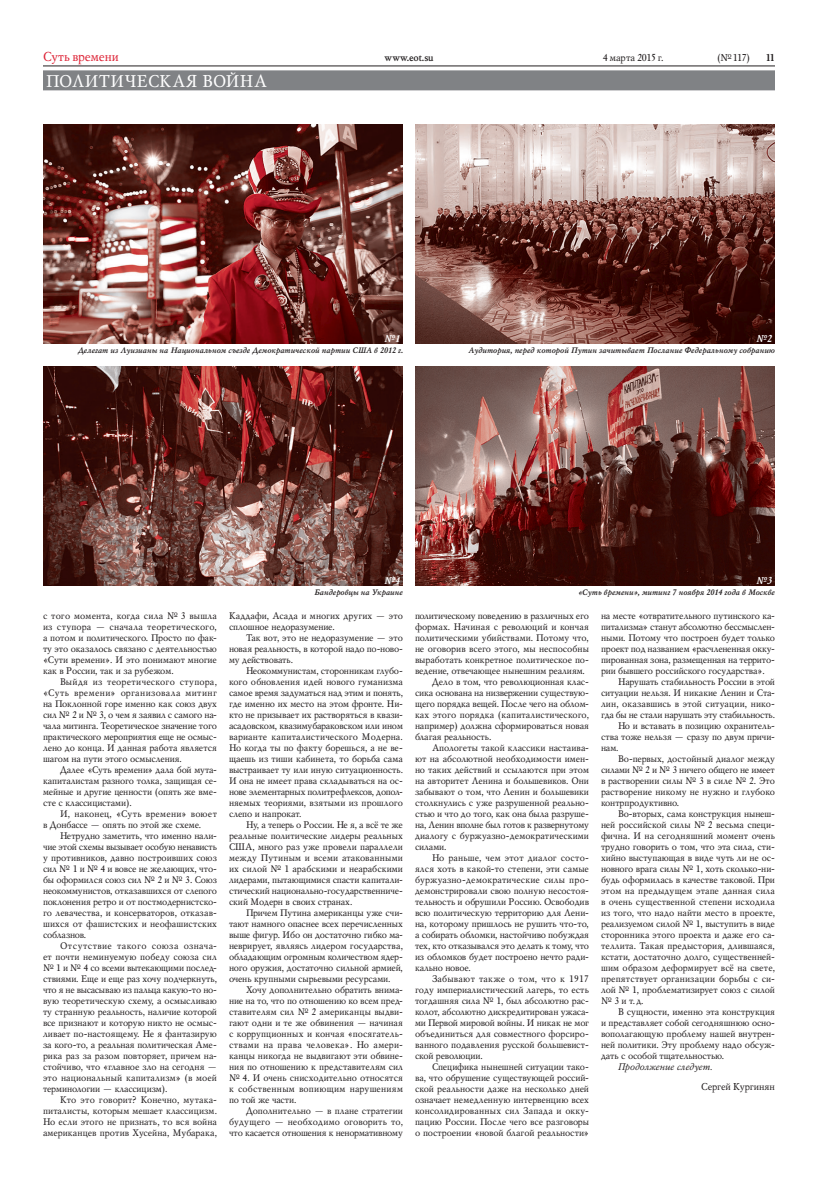
<style>
.page{position:relative;width:819px;height:1190px;background:#fff}
.page>*{position:absolute;margin:0;border:0;box-sizing:border-box;transform-origin:0 0}
.t1{font:17px "Mysl";color:#fff}
.t2{font:13px "Mysl";letter-spacing:-.01em;color:#dd2033}
.author{font:10px "Mysl";letter-spacing:-.015em;color:#231f20}
.t3{font:700 10px "Mysl";letter-spacing:-.015em;color:#231f20}
.t4{font:italic 700 10px "Mysl";color:#fff}
.t5{font:9.5px/11px "Mysl";color:#231f20;text-align:justify}
.t6{font:italic 9.5px "Mysl";letter-spacing:.01em;color:#231f20}
.t7{font:italic 700 8px "Mysl";color:#231f20}
</style>
<div class="page">
<hr style="left:43px;top:66px;width:732px;height:1px;background:#231f20">
<div style="left:43px;top:70px;width:732px;height:20px;background:#808285"></div>
<img style="left:43px;top:124px;width:360px;height:220px">
<img style="left:43px;top:366px;width:360px;height:220px">
<img style="left:415px;top:124px;width:360px;height:220px">
<img style="left:415px;top:366px;width:360px;height:220px">
<h2 class="t2" style="left:43px;top:48px;width:77px">Суть времени</h2>
<p class="t3" style="left:385px;top:50px;width:51px">www.eot.su</p>
<p class="author" style="left:603px;top:51px;width:62px">4 марта 2015 г.</p>
<p class="author" style="left:717px;top:51px;width:35px">(№117)</p>
<p class="t3" style="left:766px;top:50px;width:11px">11</p>
<h1 class="t1" style="left:46px;top:70px;width:27px">Политическая</h1>
<h1 class="t1" style="left:202px;top:70px;width:52px">война</h1>
<p class="t4" style="left:384px;top:332px;width:17px">№1</p>
<p class="t7" style="left:78px;top:345px;width:327px">Делегат из Луизианы на Национальном съезде Демократической партии США в 2012 г.</p>
<p class="t4" style="left:756px;top:332px;width:17px">№2</p>
<p class="t7" style="left:469px;top:345px;width:308px">Аудитория, перед которой Путин зачитывает Послание Федеральному собранию</p>
<p class="t4" style="left:384px;top:574px;width:17px">№4</p>
<p class="t4" style="left:756px;top:574px;width:17px">№3</p>
<p class="t5" style="left:43px;top:610px;width:176px">с того момента, когда сила № 3 вышла из ступора — сначала теоретического, а потом и политического. Просто по фак&shy;ту это оказалось связано с деятельностью «Сути времени». И это понимают многие как в России, так и за рубежом.</p>
<p class="t5" style="left:43px;top:676px;width:176px;text-indent:17px">Выйдя из теоретического ступора, «Суть времени» организовала митинг на Поклонной горе именно как союз двух сил № 2 и № 3, о чем я заявил с самого на&shy;чала митинга. Теоретическое значение того практического мероприятия еще не осмыс&shy;лено до конца. И данная работа является шагом на пути этого осмысления.</p>
<p class="t5" style="left:43px;top:764px;width:175px;text-indent:17px">Далее «Суть времени» дала бой мута&shy;капиталистам разного толка, защищая се&shy;мейные и другие ценности (опять же вме&shy;сте с классицистами).</p>
<p class="t5" style="left:43px;top:808px;width:175px;text-indent:17px">И, наконец, «Суть времени» воюет в Донбассе — опять по этой же схеме.</p>
<p class="t5" style="left:43px;top:830px;width:176px;text-indent:17px">Нетрудно заметить, что именно нали&shy;чие этой схемы вызывает особую ненависть у противников, давно построивших союз сил № 1 и № 4 и вовсе не желающих, что&shy;бы оформился союз сил № 2 и № 3. Союз неокоммунистов, отказавшихся от слепого поклонения ретро и от постмодернистско&shy;го левачества, и консерваторов, отказав&shy;шихся от фашистских и неофашистских соблазнов.</p>
<p class="t5" style="left:43px;top:940px;width:176px;text-indent:17px">Отсутствие такого союза означа&shy;ет почти неминуемую победу союза сил № 1 и № 4 со всеми вытекающими послед&shy;ствиями. Еще и еще раз хочу подчеркнуть, что я не высасываю из пальца какую-то но&shy;вую теоретическую схему, а осмысливаю ту странную реальность, наличие которой все признают и которую никто не осмыс&shy;ливает по-настоящему. Не я фантазирую за кого-то, а реальная политическая Аме&shy;рика раз за разом повторяет, причем на&shy;стойчиво, что «главное зло на сегодня — это национальный капитализм» (в моей терминологии — классицизм).</p>
<p class="t5" style="left:43px;top:1094px;width:176px;text-indent:17px">Кто это говорит? Конечно, мутака&shy;питалисты, которым мешает классицизм.<br>Но если этого не признать, то вся война американцев против Хусейна, Мубарака,</p>
<p class="t7" style="left:315px;top:587px;width:90px">Бандеровцы на Украине</p>
<p class="t7" style="left:578px;top:587px;width:198px">«Суть времени», митинг 7 ноября 2014 года в Москве</p>
<p class="t5" style="left:229px;top:610px;width:176px">Каддафи, Асада и многих других — это сплошное недоразумение.</p>
<p class="t5" style="left:229px;top:632px;width:176px;text-indent:17px">Так вот, это не недоразумение — это новая реальность, в которой надо по-ново&shy;му действовать.</p>
<p class="t5" style="left:229px;top:665px;width:176px;text-indent:17px">Неокоммунистам, сторонникам глубо&shy;кого обновления идей нового гуманизма самое время задуматься над этим и понять, где именно их место на этом фронте. Ни&shy;кто не призывает их растворяться в квази&shy;асадовском, квазимубараковском или ином варианте капиталистического Модерна.<br>Но когда ты по факту борешься, а не ве&shy;щаешь из тиши кабинета, то борьба сама выстраивает ту или иную ситуационность.<br>И она не имеет права складываться на ос&shy;нове элементарных политрефлексов, допол&shy;няемых теориями, взятыми из прошлого слепо и напрокат.</p>
<p class="t5" style="left:229px;top:819px;width:176px;text-indent:17px">Ну, а теперь о России. Не я, а всё те же реальные политические лидеры реальных США, много раз уже провели параллели между Путиным и всеми атакованными их силой № 1 арабскими и неарабскими лидерами, пытающимися спасти капитали&shy;стический национально-государственниче&shy;ский Модерн в своих странах.</p>
<p class="t5" style="left:229px;top:907px;width:176px;text-indent:17px">Причем Путина американцы уже счи&shy;тают намного опаснее всех перечисленных выше фигур. Ибо он достаточно гибко ма&shy;неврирует, являясь лидером государства, обладающим огромным количеством ядер&shy;ного оружия, достаточно сильной армией, очень крупными сырьевыми ресурсами.</p>
<p class="t5" style="left:229px;top:984px;width:176px;text-indent:17px">Хочу дополнительно обратить внима&shy;ние на то, что по отношению ко всем пред&shy;ставителям сил № 2 американцы выдви&shy;гают одни и те же обвинения — начиная с коррупционных и кончая «посягатель&shy;ствами на права человека». Но амери&shy;канцы никогда не выдвигают эти обвине&shy;ния по отношению к представителям сил № 4. И очень снисходительно относятся к собственным вопиющим нарушениям по той же части.</p>
<p class="t5" style="left:229px;top:1105px;width:176px;text-indent:17px">Дополнительно — в плане стратегии будущего — необходимо оговорить то, что касается отношения к ненормативному</p>
<p class="t5" style="left:415px;top:610px;width:176px">политическому поведению в различных его формах. Начиная с революций и кончая политическими убийствами. Потому что, не оговорив всего этого, мы неспособны выработать конкретное политическое по&shy;ведение, отвечающее нынешним реалиям.</p>
<p class="t5" style="left:415px;top:676px;width:176px;text-indent:17px">Дело в том, что революционная клас&shy;сика основана на низвержении существую&shy;щего порядка вещей. После чего на облом&shy;ках этого порядка (капиталистического, например) должна сформироваться новая благая реальность.</p>
<p class="t5" style="left:415px;top:742px;width:176px;text-indent:17px">Апологеты такой классики настаива&shy;ют на абсолютной необходимости имен&shy;но таких действий и ссылаются при этом на авторитет Ленина и большевиков. Они забывают о том, что Ленин и большевики столкнулись с уже разрушенной реально&shy;стью и что до того, как она была разруше&shy;на, Ленин вполне был готов к развернутому диалогу с буржуазно-демократическими силами.</p>
<p class="t5" style="left:415px;top:852px;width:176px;text-indent:17px">Но раньше, чем этот диалог состо&shy;ялся хоть в какой-то степени, эти самые буржуазно-демократические силы про&shy;демонстрировали свою полную несостоя&shy;тельность и обрушили Россию. Освободив всю политическую территорию для Лени&shy;на, которому пришлось не рушить что-то, а собирать обломки, настойчиво побуждая тех, кто отказывался это делать к тому, что из обломков будет построено нечто ради&shy;кально новое.</p>
<p class="t5" style="left:415px;top:973px;width:176px;text-indent:17px">Забывают также о том, что к 1917 году империалистический лагерь, то есть тогдашняя сила № 1, был абсолютно рас&shy;колот, абсолютно дискредитирован ужаса&shy;ми Первой мировой войны. И никак не мог объединиться для совместного форсиро&shy;ванного подавления русской большевист&shy;ской революции.</p>
<p class="t5" style="left:415px;top:1061px;width:176px;text-indent:17px">Специфика нынешней ситуации тако&shy;ва, что обрушение существующей россий&shy;ской реальности даже на несколько дней означает немедленную интервенцию всех консолидированных сил Запада и окку&shy;пацию России. После чего все разговоры о построении «новой благой реальности»</p>
<p class="t5" style="left:601px;top:610px;width:176px">на месте «отвратительного путинского ка&shy;питализма» станут абсолютно бессмыслен&shy;ными. Потому что построен будет только проект под названием «расчлененная окку&shy;пированная зона, размещенная на террито&shy;рии бывшего российского государства».</p>
<p class="t5" style="left:601px;top:676px;width:176px;text-indent:17px">Нарушать стабильность России в этой ситуации нельзя. И никакие Ленин и Ста&shy;лин, оказавшись в этой ситуации, нико&shy;гда бы не стали нарушать эту стабильность.</p>
<p class="t5" style="left:601px;top:720px;width:176px;text-indent:17px">Но и вставать в позицию охранитель&shy;ства тоже нельзя — сразу по двум причи&shy;нам.</p>
<p class="t5" style="left:601px;top:753px;width:176px;text-indent:17px">Во-первых, достойный диалог между силами № 2 и № 3 ничего общего не имеет в растворении силы № 3 в силе № 2. Это растворение никому не нужно и глубоко контрпродуктивно.</p>
<p class="t5" style="left:601px;top:808px;width:176px;text-indent:17px">Во-вторых, сама конструкция нынеш&shy;ней российской силы № 2 весьма специ&shy;фична. И на сегодняшний момент очень трудно говорить о том, что эта сила, сти&shy;хийно выступающая в виде чуть ли не ос&shy;новного врага силы № 1, хоть сколько-ни&shy;будь оформилась в качестве таковой. При этом на предыдущем этапе данная сила в очень существенной степени исходила из того, что надо найти место в проекте, реализуемом силой № 1, выступить в виде сторонника этого проекта и даже его са&shy;теллита. Такая предыстория, длившаяся, кстати, достаточно долго, существенней&shy;шим образом деформирует всё на свете, препятствует организации борьбы с си&shy;лой № 1, проблематизирует союз с силой № 3 и т.д.</p>
<p class="t5" style="left:601px;top:1006px;width:176px;text-indent:17px">В сущности, именно эта конструкция и представляет собой сегодняшнюю осно&shy;вополагающую проблему нашей внутрен&shy;ней политики. Эту проблему надо обсуж&shy;дать с особой тщательностью.</p>
<p class="t6" style="left:618px;top:1061px;width:96px">Продолжение следует.</p>
<p class="author" style="left:701px;top:1079px;width:75px">Сергей Кургинян</p>
</div>
